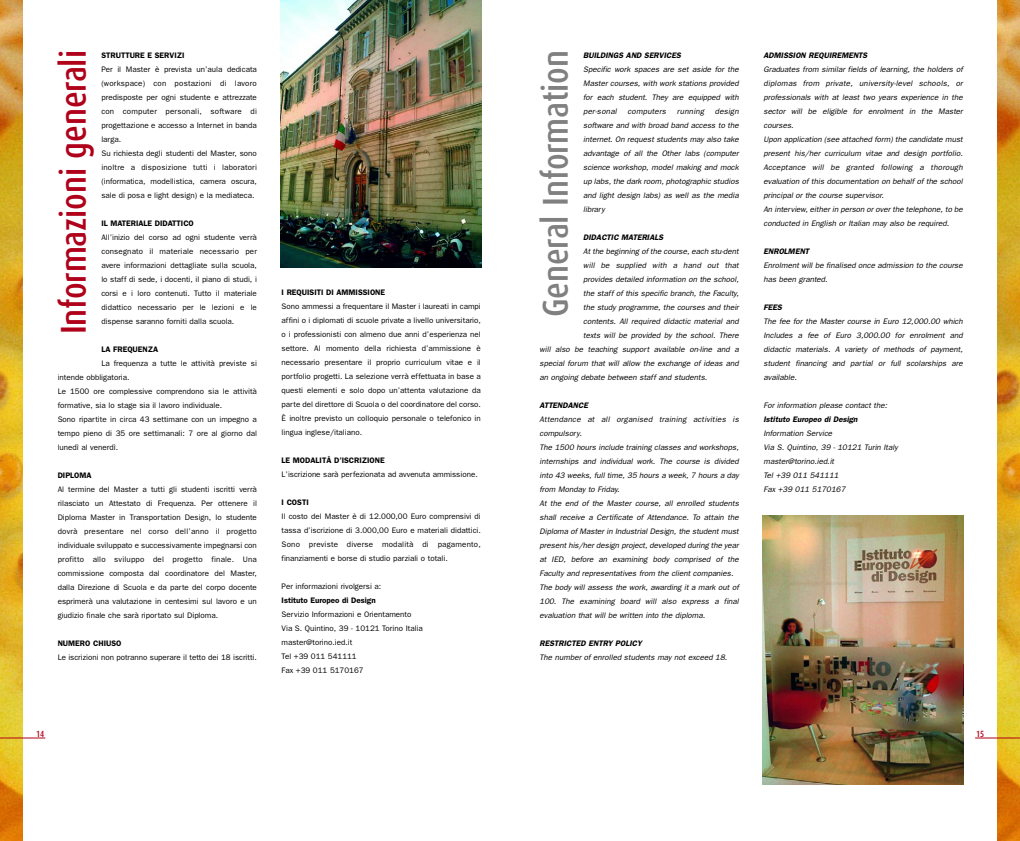
<style>
.page{position:relative;width:1020px;height:841px;background:#fff}
.page>*{position:absolute;margin:0;border:0;box-sizing:border-box;transform-origin:0 0}
.t1{font:500 36px "Dax Condensed";letter-spacing:-.005em;color:#b0011a}
.t2{font:500 36px "Dax Condensed";letter-spacing:-.005em;color:#808080}
.t3{font:500 9px "Dax Condensed";color:#b0011a}
.t4{font:italic 8px/14px "Franklin Gothic";color:#000}
.t5{font:8px/14px "Franklin Gothic";color:#000;text-align:justify}
.t6{font:600 8px "Franklin Gothic";color:#000}
.t7{font:italic 600 8px "Franklin Gothic";color:#000}
.t8{font:italic 8px "Franklin Gothic";letter-spacing:.025em;color:#000}
</style>
<div class="page">
<img style="left:998px;top:0;width:22px;height:841px">
<img style="left:0;top:0;width:23px;height:841px">
<hr style="left:975px;top:738px;width:45px;height:1px;background:#b0011a">
<hr style="left:0;top:738px;width:45px;height:1px;background:#b0011a">
<img style="left:763px;top:515px;width:201px;height:270px">
<img style="left:281px;top:0;width:201px;height:268px">
<p class="t6" style="left:101px;top:52px;width:85px">STRUTTURE E SERVIZI</p>
<p class="t5" style="left:101px;top:62px;width:157px;text-align:left">Per il Master è prevista un’aula dedicata (workspace) con postazioni di lavoro predisposte per ogni studente e attrezzate con computer personali, software di progettazione e accesso a Internet in banda larga.<br>Su richiesta degli studenti del Master, sono inoltre a disposizione tutti i laboratori (informatica, modellistica, camera oscura, sale di posa e light design) e la mediateca.</p>
<p class="t6" style="left:101px;top:220px;width:94px">IL MATERIALE DIDATTICO</p>
<p class="t5" style="left:101px;top:230px;width:157px">All’inizio del corso ad ogni studente verrà consegnato il materiale necessario per avere informazioni dettagliate sulla scuola, lo staff di sede, i docenti, il piano di studi, i corsi e i loro contenuti. Tutto il materiale didattico necessario per le lezioni e le dispense saranno forniti dalla scuola.</p>
<p class="t6" style="left:101px;top:346px;width:58px">LA FREQUENZA</p>
<p class="t5" style="left:58px;top:356px;width:201px;text-align:left;text-indent:44px">La frequenza a tutte le attività previste si intende obbligatoria.<br>Le 1500 ore complessive comprendono sia le attività formative, sia lo stage sia il lavoro individuale.<br>Sono ripartite in circa 43 settimane con un impegno a tempo pieno di 35 ore settimanali: 7 ore al giorno dal lunedì al venerdì.</p>
<p class="t6" style="left:58px;top:472px;width:36px">DIPLOMA</p>
<p class="t5" style="left:58px;top:482px;width:201px">Al termine del Master a tutti gli studenti iscritti verrà rilasciato un Attestato di Frequenza. Per ottenere il Diploma Master in Transportation Design, lo studente dovrà presentare nel corso dell’anno il progetto individuale sviluppato e successivamente impegnarsi con profitto allo sviluppo del progetto finale. Una commissione composta dal coordinatore del Master, dalla Direzione di Scuola e da parte del corpo docente esprimerà una valutazione in centesimi sul lavoro e un giudizio finale che sarà riportato sul Diploma.</p>
<p class="t6" style="left:58px;top:640px;width:65px">NUMERO CHIUSO</p>
<p class="t5" style="left:58px;top:650px;width:201px">Le iscrizioni non potranno superare il tetto dei 18 iscritti.</p>
<p class="t7" style="left:583px;top:52px;width:99px">BUILDINGS AND SERVICES</p>
<p class="t4" style="left:583px;top:62px;width:157px;text-align:justify">Specific work spaces are set aside for the Master courses, with work stations provided for each student. They are equipped with per-sonal</p>
<h1 class="t1" style="left:58px;top:334px;width:286px;rotate:-90deg">Informazioni generali</h1>
<h1 class="t2" style="left:539px;top:317px;width:269px;rotate:-90deg">General Information</h1>
<p class="t4" style="left:583px;top:104px;width:157px;text-align:justify;text-indent:132px">design software and with broad band access to the internet. On request students may also take advantage of all the Other labs (computer science workshop, model making and mock up labs, the dark room, photographic studios and light design labs) as well as the media library</p>
<p class="t7" style="left:583px;top:234px;width:82px">DIDACTIC MATERIALS</p>
<p class="t4" style="left:583px;top:244px;width:157px">At the beginning of the course, each stu-dent</p>
<p class="t4" style="left:583px;top:258px;width:157px">will be supplied with a hand out that</p>
<p class="t4" style="left:583px;top:272px;width:157px">provides detailed information on the school,</p>
<p class="t4" style="left:583px;top:286px;width:157px">the staff of this specific branch, the Faculty,</p>
<p class="t4" style="left:583px;top:300px;width:157px">the study programme, the courses and their</p>
<p class="t4" style="left:583px;top:314px;width:157px">contents. All required didactic material and</p>
<p class="t4" style="left:583px;top:328px;width:157px">texts will be provided by the school. There</p>
<p class="t4" style="left:540px;top:342px;width:201px">will also be teaching support available on-line and a</p>
<p class="t4" style="left:540px;top:356px;width:201px">special forum that will allow the exchange of ideas and</p>
<p class="t4" style="left:540px;top:370px;width:169px">an ongoing debate between staff and students.</p>
<p class="t7" style="left:540px;top:402px;width:50px">ATTENDANCE</p>
<p class="t4" style="left:540px;top:412px;width:201px">Attendance at all organised training activities is compulsory.<br>The 1500 hours include training classes and workshops, internships and individual work. The course is divided into 43 weeks, full time, 35 hours a week, 7 hours a day from Monday to Friday.<br>At the end of the Master course, all enrolled students shall receive a Certificate of Attendance. To attain the Diploma of Master in Industrial Design, the student must present his/her design project, developed during the year at IED, before an examining body comprised of the Faculty and representatives from the client companies.<br>The body will assess the work, awarding it a mark out of 100. The examining board will also express a final evaluation that will be written into the diploma.</p>
<p class="t7" style="left:540px;top:640px;width:104px">RESTRICTED ENTRY POLICY</p>
<p class="t4" style="left:540px;top:650px;width:189px">The number of enrolled students may not exceed 18.</p>
<p class="t8" style="left:628px;top:108px;width:40px">computers</p>
<p class="t8" style="left:677px;top:108px;width:29px">running</p>
<p class="t6" style="left:282px;top:290px;width:105px">I REQUISITI DI AMMISSIONE</p>
<p class="t5" style="left:282px;top:300px;width:201px">Sono ammessi a frequentare il Master i laureati in campi affini o i diplomati di scuole private a livello universitario, o i professionisti con almeno due anni d’esperienza nel settore. Al momento della richiesta d’ammissione è necessario presentare il proprio curriculum vitae e il portfolio progetti. La selezione verrà effettuata in base a questi elementi e solo dopo un’attenta valutazione da parte del direttore di Scuola o del coordinatore del corso.<br>È inoltre previsto un colloquio personale o telefonico in lingua inglese/italiano.</p>
<p class="t6" style="left:282px;top:458px;width:105px">LE MODALITÀ D’ISCRIZIONE</p>
<p class="t5" style="left:282px;top:468px;width:198px">L’iscrizione sarà perfezionata ad avvenuta ammissione.</p>
<p class="t6" style="left:282px;top:500px;width:29px">I COSTI</p>
<p class="t5" style="left:282px;top:510px;width:201px">Il costo del Master è di 12.000,00 Euro comprensivi di tassa d’iscrizione di 3.000,00 Euro e materiali didattici.<br>Sono previste diverse modalità di pagamento, finanziamenti e borse di studio parziali o totali.</p>
<p class="t5" style="left:282px;top:580px;width:101px">Per informazioni rivolgersi a:</p>
<p class="t6" style="left:282px;top:598px;width:96px">Istituto Europeo di Design</p>
<p class="t5" style="left:282px;top:608px;width:143px;text-align:left">Servizio Informazioni e Orientamento<br>Via S. Quintino, 39 - 10121 Torino Italia master@torino.ied.it<br>Tel +39 011 541111<br>Fax +39 011 5170167</p>
<p class="t3" style="left:36px;top:730px;width:10px">14</p>
<p class="t7" style="left:764px;top:52px;width:105px">ADMISSION REQUIREMENTS</p>
<p class="t4" style="left:764px;top:62px;width:201px">Graduates from similar fields of learning, the holders of diplomas from private, university-level schools, or professionals with at least two years experience in the sector will be eligible for enrolment in the Master courses.<br>Upon application (see attached form) the candidate must present his/her curriculum vitae and design portfolio.<br>Acceptance will be granted following a thorough evaluation of this documentation on behalf of the school principal or the course supervisor.<br>An interview, either in person or over the telephone, to be conducted in English or Italian may also be required.</p>
<p class="t7" style="left:764px;top:248px;width:47px">ENROLMENT</p>
<p class="t4" style="left:764px;top:258px;width:201px">Enrolment will be finalised once admission to the course has been granted.</p>
<p class="t7" style="left:764px;top:304px;width:20px">FEES</p>
<p class="t4" style="left:764px;top:314px;width:201px;text-align:justify">The fee for the Master course in Euro 12,000.00 which Includes a fee of Euro 3,000.00 for enrolment and didactic materials. A variety of methods of payment, student financing and partial or full scolarships are available.</p>
<p class="t4" style="left:764px;top:398px;width:125px">For information please contact the:</p>
<p class="t7" style="left:764px;top:416px;width:96px">Istituto Europeo di Design</p>
<p class="t4" style="left:764px;top:426px;width:136px">Information Service<br>Via S. Quintino, 39 - 10121 Turin Italy master@torino.ied.it<br>Tel +39 011 541111<br>Fax +39 011 5170167</p>
<p class="t3" style="left:976px;top:730px;width:10px">15</p>
</div>
